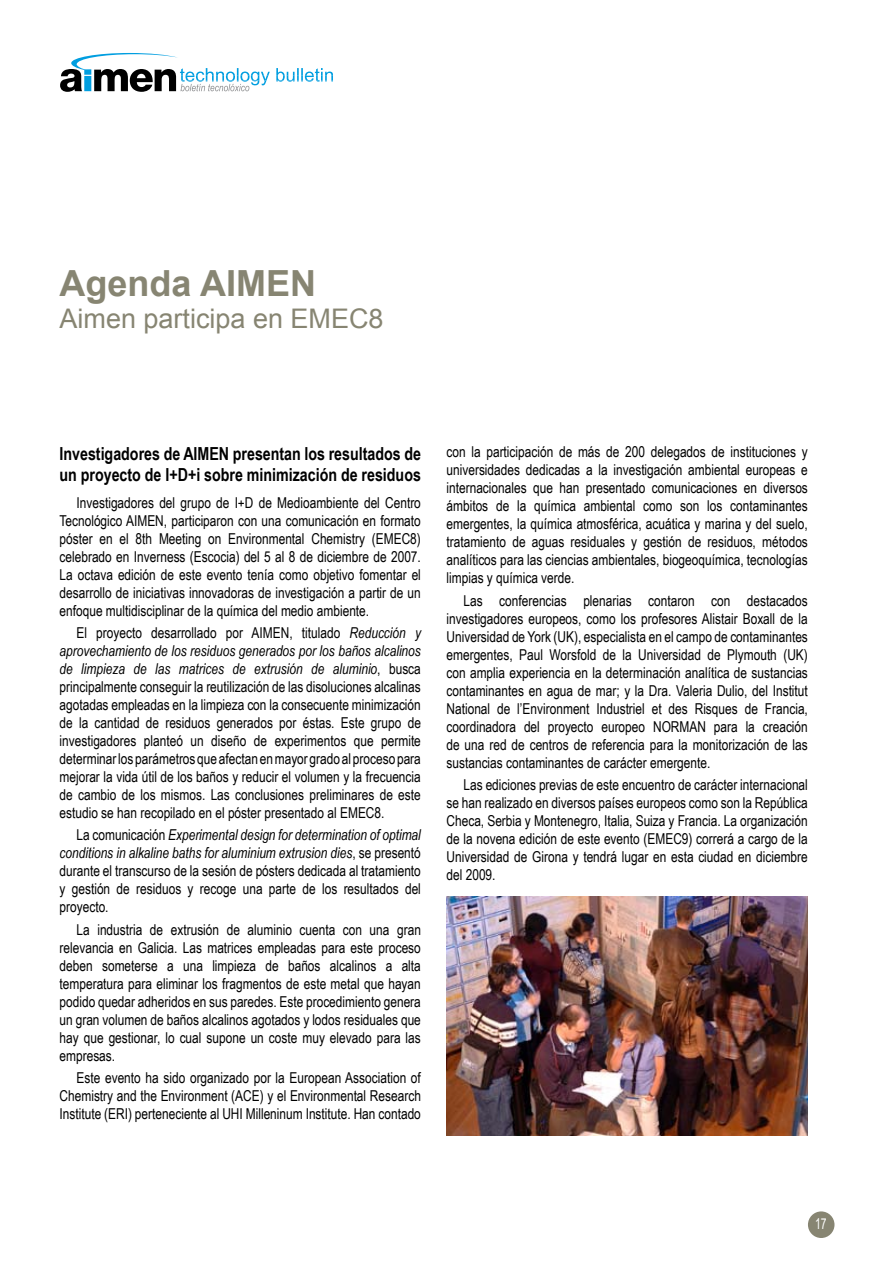
<style>
.page{position:relative;width:893px;height:1263px;background:#fff}
.page>*{position:absolute;margin:0;border:0;box-sizing:border-box;transform-origin:0 0}
.t1{font:700 36px "Arial";color:#878572}
.t2{font:27px "Arial";color:#878572}
.t3{font:700 18px/21.6px "Arial Narrow";color:#000;scale:.96 1}
.t4{font:15px/18px "Arial Narrow";color:#000;text-align:justify}
.t5{font:15px "Arial Narrow";color:#fff;scale:.85 1}
.s1{font-style:italic}
</style>
<div class="page">
<div style="left:808px;top:1211px;width:26px;height:27px;background:#878572;border-radius:50%"></div>
<svg style="left:60px;top:53px;width:273px;height:39px"></svg>
<img style="left:446px;top:896px;width:362px;height:239px">
<h1 class="t1" style="left:60px;top:263px;width:258px">Agenda AIMEN</h1>
<h2 class="t2" style="left:60px;top:304px;width:326px">Aimen participa en EMEC8</h2>
<p class="t3" style="left:60px;top:442px;width:378px">Investigadores de AIMEN presentan los resultados de un proyecto de I+D+i sobre minimización de residuos</p>
<p class="t4" style="left:60px;top:493px;width:363px;text-indent:17px">Investigadores del grupo de I+D de Medioambiente del Centro Tecnológico AIMEN, participaron con una comunicación en formato póster en el 8th Meeting on Environmental Chemistry (EMEC8) celebrado en Inverness (Escocia) del 5 al 8 de diciembre de 2007.<br>La octava edición de este evento tenía como objetivo fomentar el desarrollo de iniciativas innovadoras de investigación a partir de un enfoque multidisciplinar de la química del medio ambiente.</p>
<p class="t4" style="left:60px;top:623px;width:363px;text-indent:17px">El proyecto desarrollado por AIMEN, titulado <span class="s1">Reducción y aprovechamiento de los residuos generados por los baños alcalinos de limpieza de las matrices de extrusión de aluminio</span>, busca principalmente conseguir la reutilización de las disoluciones alcalinas agotadas empleadas en la limpieza con la consecuente minimización de la cantidad de residuos generados por éstas. Este grupo de investigadores planteó un diseño de experimentos que permite determinar los parámetros que afectan en mayor grado al proceso para mejorar la vida útil de los baños y reducir el volumen y la frecuencia de cambio de los mismos. Las conclusiones preliminares de este estudio se han recopilado en el póster presentado al EMEC8.</p>
<p class="t4" style="left:60px;top:825px;width:363px;text-indent:17px">La comunicación <span class="s1">Experimental design for determination of optimal conditions in alkaline baths for aluminium extrusion dies</span>, se presentó durante el transcurso de la sesión de pósters dedicada al tratamiento y gestión de residuos y recoge una parte de los resultados del proyecto.</p>
<p class="t4" style="left:60px;top:920px;width:363px;text-indent:17px">La industria de extrusión de aluminio cuenta con una gran relevancia en Galicia. Las matrices empleadas para este proceso deben someterse a una limpieza de baños alcalinos a alta temperatura para eliminar los fragmentos de este metal que hayan podido quedar adheridos en sus paredes. Este procedimiento genera un gran volumen de baños alcalinos agotados y lodos residuales que hay que gestionar, lo cual supone un coste muy elevado para las empresas.</p>
<p class="t4" style="left:60px;top:1068px;width:363px;text-indent:17px">Este evento ha sido organizado por la European Association of Chemistry and the Environment (ACE) y el Environmental Research Institute (ERI) perteneciente al UHI Milleninum Institute. Han contado</p>
<p class="t4" style="left:446px;top:443px;width:363px">con la participación de más de 200 delegados de instituciones y universidades dedicadas a la investigación ambiental europeas e internacionales que han presentado comunicaciones en diversos ámbitos de la química ambiental como son los contaminantes emergentes, la química atmosférica, acuática y marina y del suelo, tratamiento de aguas residuales y gestión de residuos, métodos analíticos para las ciencias ambientales, biogeoquímica, tecnologías limpias y química verde.</p>
<p class="t4" style="left:446px;top:591px;width:363px;text-indent:17px">Las conferencias plenarias contaron con destacados investigadores europeos, como los profesores Alistair Boxall de la Universidad de York (UK), especialista en el campo de contaminantes emergentes, Paul Worsfold de la Universidad de Plymouth (UK) con amplia experiencia en la determinación analítica de sustancias contaminantes en agua de mar; y la Dra. Valeria Dulio, del Institut National de l’Environment Industriel et des Risques de Francia, coordinadora del proyecto europeo NORMAN para la creación de una red de centros de referencia para la monitorización de las sustancias contaminantes de carácter emergente.</p>
<p class="t4" style="left:446px;top:775px;width:363px;text-indent:17px">Las ediciones previas de este encuentro de carácter internacional se han realizado en diversos países europeos como son la República Checa, Serbia y Montenegro, Italia, Suiza y Francia. La organización de la novena edición de este evento (EMEC9) correrá a cargo de la Universidad de Girona y tendrá lugar en esta ciudad en diciembre del 2009.</p>
<p class="t5" style="left:815px;top:1212px;width:15px">17</p>
</div>
